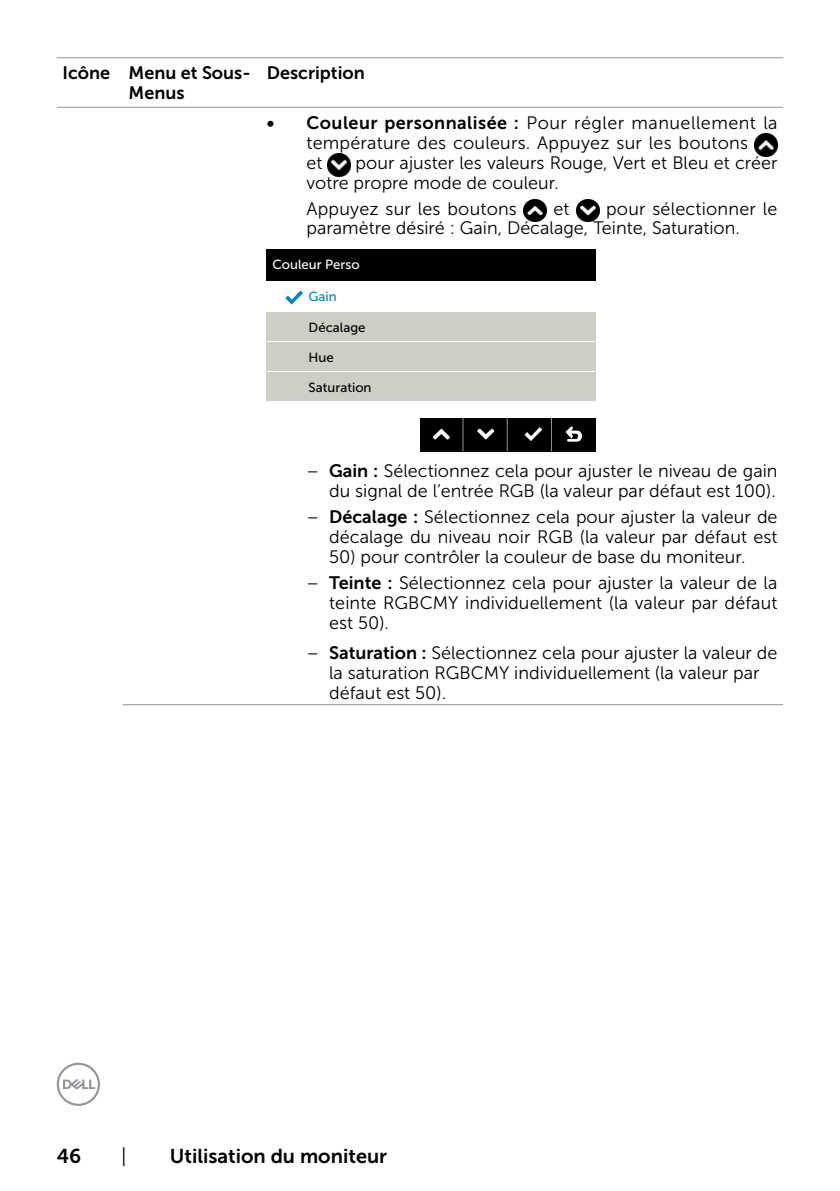
<style>
.page{position:relative;width:840px;height:1191px;background:#fff}
.page>*{position:absolute;margin:0;border:0;box-sizing:border-box;transform-origin:0 0}
.t1{font:20px "Museo Sans For Dell 700";color:#000}
.t2{font:20px "Museo Sans For Dell 300";color:#000}
.table_paragraph_OSD{font:18px/20px "Museo Sans For Dell 300";color:#000}
.Table_Head{font:18px/20px "Museo Sans For Dell 700";color:#000}
.t3{font:13.2px/29px "Museo Sans For Dell 500";color:#000}
.t4{font:13.2px "Museo Sans For Dell 500";color:#fff}
.t5{font:13.2px "Museo Sans For Dell 500";color:#0085bd}
.s1{font-family:"Museo Sans For Dell 700"}
</style>
<div class="page">
<svg style="left:57px;top:1062px;width:43px;height:44px"></svg>
<hr style="left:57px;top:107px;width:66px;height:1px;background:#939598">
<hr style="left:123px;top:107px;width:138px;height:1px;background:#939598">
<hr style="left:261px;top:107px;width:521px;height:1px;background:#939598">
<hr style="left:57px;top:57px;width:66px;height:1px;background:#939598">
<hr style="left:123px;top:57px;width:138px;height:1px;background:#939598">
<hr style="left:261px;top:57px;width:521px;height:1px;background:#939598">
<hr style="left:123px;top:704px;width:138px;height:1px;background:#939598">
<hr style="left:261px;top:704px;width:521px;height:1px;background:#939598">
<img style="left:754px;top:133px;width:23px;height:23px">
<img style="left:327px;top:153px;width:23px;height:23px">
<img style="left:523px;top:199px;width:23px;height:23px">
<img style="left:576px;top:199px;width:23px;height:23px">
<div style="left:266px;top:249px;width:329px;height:33px;background:#030000"></div>
<div style="left:266px;top:371px;width:329px;height:30px;background:#cecec5"></div>
<div style="left:266px;top:341px;width:329px;height:30px;background:#cecec5"></div>
<div style="left:266px;top:311px;width:329px;height:30px;background:#cecec5"></div>
<div style="left:420px;top:418px;width:175px;height:33px;background:#000"></div>
<hr style="left:550px;top:418px;width:1px;height:33px;background:#939598">
<hr style="left:506px;top:418px;width:1px;height:33px;background:#939598">
<hr style="left:462px;top:418px;width:1px;height:33px;background:#939598">
<svg style="left:432px;top:429px;width:17px;height:10px"></svg>
<svg style="left:477px;top:428px;width:17px;height:11px"></svg>
<svg style="left:524px;top:427px;width:18px;height:14px"></svg>
<svg style="left:285px;top:290px;width:18px;height:14px"></svg>
<svg style="left:565px;top:426px;width:17px;height:16px"></svg>
<hr style="left:266px;top:371px;width:329px;height:1px;background:#fff">
<hr style="left:266px;top:341px;width:329px;height:1px;background:#fff">
<hr style="left:266px;top:311px;width:329px;height:1px;background:#fff">
<p class="Table_Head" style="left:62px;top:62px;width:49px">Icône</p>
<p class="Table_Head" style="left:129px;top:62px;width:123px">Menu et Sous-<br>Menus</p>
<p class="Table_Head" style="left:266px;top:62px;width:99px">Description</p>
<p class="table_paragraph_OSD" style="left:306px;top:113px;width:472px;text-indent:-40px"><span class="s1">• Couleur personnalisée :</span> Pour régler manuellement la température des couleurs. Appuyez sur les boutons<br>et</p>
<p class="table_paragraph_OSD" style="left:306px;top:153px;width:472px;text-indent:49px">pour ajuster les valeurs Rouge, Vert et Bleu et créer votre propre mode de couleur.</p>
<p class="table_paragraph_OSD" style="left:306px;top:199px;width:212px">Appuyez sur les boutons</p>
<p class="table_paragraph_OSD" style="left:553px;top:199px;width:18px">et</p>
<p class="table_paragraph_OSD" style="left:306px;top:199px;width:472px;text-indent:299px">pour sélectionner le paramètre désiré : Gain, Décalage, Teinte, Saturation.</p>
<p class="t4" style="left:272px;top:257px;width:89px">Couleur Perso</p>
<p class="t5" style="left:308px;top:289px;width:30px">Gain</p>
<p class="t3" style="left:308px;top:313px;width:58px">Décalage<br>Hue</p>
<p class="t3" style="left:308px;top:373px;width:64px">Saturation</p>
<p class="table_paragraph_OSD" style="left:306px;top:461px;width:472px;text-align:right">– <span class="s1">Gain :</span> Sélectionnez cela pour ajuster le niveau de gain du signal de l’entrée RGB (la valeur par défaut est 100).</p>
<p class="table_paragraph_OSD" style="left:306px;top:507px;width:472px;text-align:right">– <span class="s1">Décalage :</span> Sélectionnez cela pour ajuster la valeur de décalage du niveau noir RGB (la valeur par défaut est</p>
<p class="table_paragraph_OSD" style="left:329px;top:547px;width:417px">50) pour contrôler la couleur de base du moniteur.</p>
<p class="table_paragraph_OSD" style="left:329px;top:572px;width:449px;text-align:justify;text-indent:-23px">– <span class="s1">Teinte :</span> Sélectionnez cela pour ajuster la valeur de la teinte RGBCMY individuellement (la valeur par défaut est 50).</p>
<p class="table_paragraph_OSD" style="left:329px;top:643px;width:449px;text-indent:-23px">– <span class="s1">Saturation :</span> Sélectionnez cela pour ajuster la valeur de la saturation RGBCMY individuellement (la valeur par défaut est 50).</p>
<p class="t1" style="left:57px;top:1144px;width:26px">46</p>
<p class="t2" style="left:121px;top:1145px;width:7px">|</p>
<p class="t1" style="left:170px;top:1144px;width:219px">Utilisation du moniteur</p>
</div>
